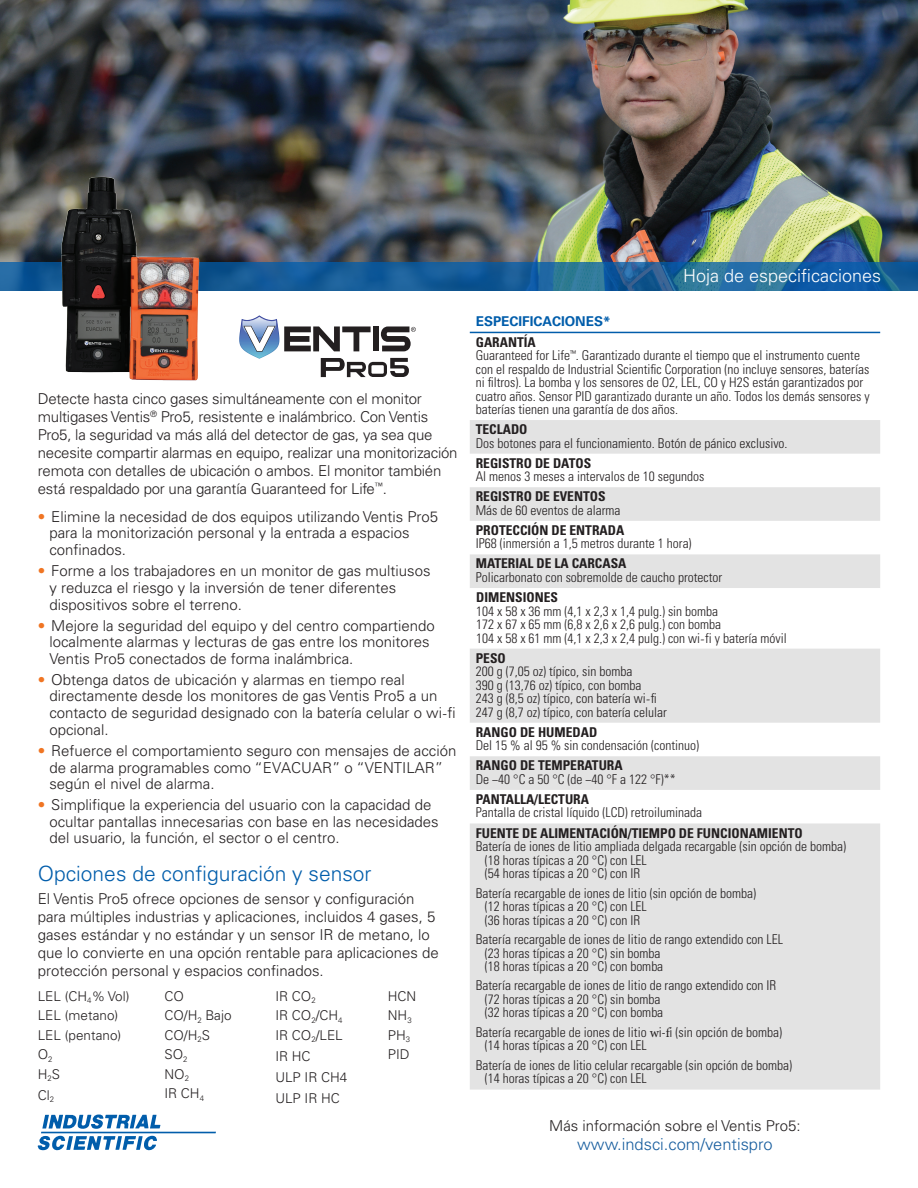
<style>
.page{position:relative;width:918px;height:1188px;background:#fff}
.page>*{position:absolute;margin:0;border:0;box-sizing:border-box;transform-origin:0 0}
.t1{font:300 21px "Univers LT Std";color:#015dab}
.t2{font:300 18px "Univers LT Std";color:#fff}
.t3{font:300 16.5px "Univers LT Std";color:#175d9e}
.t4{font:300 15px/18px "Univers LT Std";color:#231f20}
.t5{font:300 condensed 13.5px/13.5px "Univers LT Std";color:#231f20}
.t6{font:700 condensed 13.5px "Univers LT Std";color:#231f20}
.t7{font:300 13.5px/19.5px "Univers LT Std";color:#231f20}
.t8{font:700 13.5px "Univers LT Std";color:#015dab}
.s1{color:#f07523}
.s2{font-family:"Minion Pro";font-weight:400}
.s3{font-weight:700}
.s4{font-family:"Minion Pro";font-weight:400;font-stretch:normal}
</style>
<div class="page">
<img style="left:0;top:0;width:918px;height:263px">
<svg style="left:0;top:263px;width:918px;height:28px;background:#1a619a"></svg>
<img style="left:38px;top:171px;width:180px;height:210px">
<svg style="left:42px;top:1114px;width:119px;height:15px"></svg>
<hr style="left:41px;top:1132px;width:175px;height:1px;background:#015dab">
<svg style="left:37px;top:1136px;width:120px;height:14px"></svg>
<svg style="left:470px;top:420px;width:410px;height:670px;fill:#e3e3e3"></svg>
<hr style="left:470px;top:332px;width:410px;height:1px;background:#015dab">
<svg style="left:239px;top:315px;width:177px;height:62px"></svg>
<p class="t4" style="left:38px;top:390px;width:421px">Detecte hasta cinco gases simultáneamente con el monitor multigases Ventis<sup>®</sup> Pro5, resistente e inalámbrico. Con Ventis Pro5, la seguridad va más allá del detector de gas, ya sea que necesite compartir alarmas en equipo, realizar una monitorización remota con detalles de ubicación o ambos. El monitor también está respaldado por una garantía Guaranteed for Life<sup>™</sup>.</p>
<p class="t4" style="left:49px;top:508px;width:390px;line-height:16.8px;text-indent:-12px"><span class="s1">•</span> Elimine la necesidad de dos equipos utilizando Ventis Pro5 para la monitorización personal y la entrada a espacios confinados.</p>
<p class="t4" style="left:49px;top:562px;width:383px;line-height:17.2px;text-indent:-12px"><span class="s1">•</span> Forme a los trabajadores en un monitor de gas multiusos y reduzca el riesgo y la inversión de tener diferentes dispositivos sobre el terreno.</p>
<p class="t4" style="left:49px;top:617px;width:387px;line-height:16.8px;text-indent:-12px"><span class="s1">•</span> Mejore la seguridad del equipo y del centro compartiendo localmente alarmas y lecturas de gas entre los monitores<br>Ventis Pro5 conectados de forma inalámbrica.</p>
<p class="t4" style="left:49px;top:671px;width:408px;line-height:17px;text-indent:-12px"><span class="s1">•</span> Obtenga datos de ubicación y alarmas en tiempo real directamente desde los monitores de gas Ventis Pro5 a un contacto de seguridad designado con la batería celular o wi<span class="s2">-</span>fi opcional.</p>
<p class="t4" style="left:49px;top:742px;width:408px;line-height:16.8px;text-indent:-12px"><span class="s1">•</span> Refuerce el comportamiento seguro con mensajes de acción de alarma programables como “EVACUAR” o “VENTILAR” según el nivel de alarma.</p>
<p class="t4" style="left:49px;top:796px;width:391px;line-height:16.8px;text-indent:-12px"><span class="s1">•</span> Simplifique la experiencia del usuario con la capacidad de ocultar pantallas innecesarias con base en las necesidades del usuario, la función, el sector o el centro.</p>
<h1 class="t1" style="left:38px;top:861px;width:335px">Opciones de configuración y sensor</h1>
<p class="t4" style="left:38px;top:889px;width:402px">El Ventis Pro5 ofrece opciones de sensor y configuración para múltiples industrias y aplicaciones, incluidos 4 gases, 5 gases estándar y no estándar y un sensor IR de metano, lo que lo convierte en una opción rentable para aplicaciones de protección personal y espacios confinados.</p>
<p class="t7" style="left:38px;top:986px;width:93px">LEL (CH<sub>4</sub>% Vol)<br>LEL (metano)<br>LEL (pentano)<br>O<sub>2<br></sub>H<sub>2</sub>S</p>
<p class="t7" style="left:38px;top:1085px;width:18px">Cl<sub>2</sub></p>
<p class="t7" style="left:164px;top:986px;width:69px">CO<br>CO/H<sub>2</sub> Bajo<br>CO/H<sub>2</sub>S<br>SO<sub>2<br></sub>NO<sub>2<br></sub>IR CH<sub>4</sub></p>
<p class="t7" style="left:275px;top:986px;width:69px">IR CO<sub>2<br></sub>IR CO<sub>2</sub>/CH<sub>4<br></sub>IR CO<sub>2</sub>/LEL</p>
<p class="t7" style="left:388px;top:986px;width:30px">HCN<br>NH<sub>3<br></sub>PH<sub>3<br></sub>PID</p>
<p class="t7" style="left:275px;top:1045px;width:74px;line-height:21px">IR HC<br>ULP IR CH4<br>ULP IR HC</p>
<h2 class="t2" style="left:683px;top:265px;width:200px">Hoja de especificaciones</h2>
<p class="t8" style="left:476px;top:314px;width:136px">ESPECIFICACIONES*</p>
<p class="t5" style="left:476px;top:335px;width:396px"><span class="s3">GARANTÍA<br></span>Guaranteed for Life<sup>™</sup>. Garantizado durante el tiempo que el instrumento cuente con el respaldo de Industrial Scientific Corporation (no incluye sensores, baterías ni filtros). La bomba y los sensores de O2, LEL, CO y H2S están garantizados por cuatro años. Sensor PID garantizado durante un año. Todos los demás sensores y baterías tienen una garantía de dos años.</p>
<p class="t6" style="left:476px;top:421px;width:53px">TECLADO</p>
<p class="t5" style="left:476px;top:436px;width:313px">Dos botones para el funcionamiento. Botón de pánico exclusivo.</p>
<p class="t6" style="left:476px;top:455px;width:117px">REGISTRO DE DATOS</p>
<p class="t5" style="left:476px;top:470px;width:230px">Al menos 3 meses a intervalos de 10 segundos</p>
<p class="t6" style="left:476px;top:488px;width:131px">REGISTRO DE EVENTOS</p>
<p class="t5" style="left:476px;top:503px;width:146px">Más de 60 eventos de alarma</p>
<p class="t6" style="left:476px;top:522px;width:150px">PROTECCIÓN DE ENTRADA</p>
<p class="t5" style="left:476px;top:537px;width:217px">IP68 (inmersión a 1,5 metros durante 1 hora)</p>
<p class="t6" style="left:476px;top:555px;width:152px">MATERIAL DE LA CARCASA</p>
<p class="t5" style="left:476px;top:570px;width:248px">Policarbonato con sobremolde de caucho protector</p>
<p class="t6" style="left:476px;top:589px;width:83px">DIMENSIONES</p>
<p class="t5" style="left:476px;top:604px;width:312px">104 x 58 x 36 mm (4,1 x 2,3 x 1,4 pulg.) sin bomba<br>172 x 67 x 65 mm (6,8 x 2,6 x 2,6 pulg.) con bomba<br>104 x 58 x 61 mm (4,1 x 2,3 x 2,4 pulg.) con wi<span class="s4">-</span>fi y batería móvil</p>
<p class="t6" style="left:476px;top:650px;width:32px">PESO</p>
<p class="t5" style="left:476px;top:665px;width:193px">200 g (7,05 oz) típico, sin bomba<br>390 g (13,76 oz) típico, con bomba<br>243 g (8,5 oz) típico, con batería wi<span class="s4">-</span>fi 247 g (8,7 oz) típico, con batería celular</p>
<p class="t6" style="left:476px;top:724px;width:123px">RANGO DE HUMEDAD</p>
<p class="t5" style="left:476px;top:739px;width:225px">Del 15 % al 95 % sin condensación (continuo)</p>
<p class="t6" style="left:476px;top:757px;width:148px">RANGO DE TEMPERATURA</p>
<p class="t5" style="left:476px;top:772px;width:201px">De −40 °C a 50 °C (de −40 °F a 122 °F)**</p>
<p class="t6" style="left:476px;top:791px;width:115px">PANTALLA/LECTURA</p>
<p class="t5" style="left:476px;top:806px;width:228px">Pantalla de cristal líquido (LCD) retroiluminada</p>
<p class="t6" style="left:476px;top:824px;width:328px">FUENTE DE ALIMENTACIÓN/TIEMPO DE FUNCIONAMIENTO</p>
<p class="t5" style="left:485px;top:840px;width:363px;text-indent:-9px">Batería de iones de litio ampliada delgada recargable (sin opción de bomba) (18 horas típicas a 20 °C) con LEL<br>(54 horas típicas a 20 °C) con IR</p>
<p class="t5" style="left:485px;top:886px;width:273px;text-indent:-9px">Batería recargable de iones de litio (sin opción de bomba) (12 horas típicas a 20 °C) con LEL<br>(36 horas típicas a 20 °C) con IR</p>
<p class="t5" style="left:485px;top:933px;width:300px;text-indent:-9px">Batería recargable de iones de litio de rango extendido con LEL (23 horas típicas a 20 °C) sin bomba<br>(18 horas típicas a 20 °C) con bomba</p>
<p class="t5" style="left:485px;top:979px;width:293px;text-indent:-9px">Batería recargable de iones de litio de rango extendido con IR (72 horas típicas a 20 °C) sin bomba<br>(32 horas típicas a 20 °C) con bomba</p>
<p class="t5" style="left:485px;top:1025px;width:299px;text-indent:-9px">Batería recargable de iones de litio <span class="s4">w</span>i-<span class="s4">f</span>i (sin opción de bomba) (14 horas típicas a 20 °C) con LEL</p>
<p class="t5" style="left:485px;top:1058px;width:309px;text-indent:-9px">Batería de iones de litio celular recargable (sin opción de bomba) (14 horas típicas a 20 °C) con LEL</p>
<p class="t4" style="left:549px;top:1116px;width:253px">Más información sobre el Ventis Pro5:</p>
<p class="t3" style="left:577px;top:1134px;width:197px">www.indsci.com/ventispro</p>
</div>
